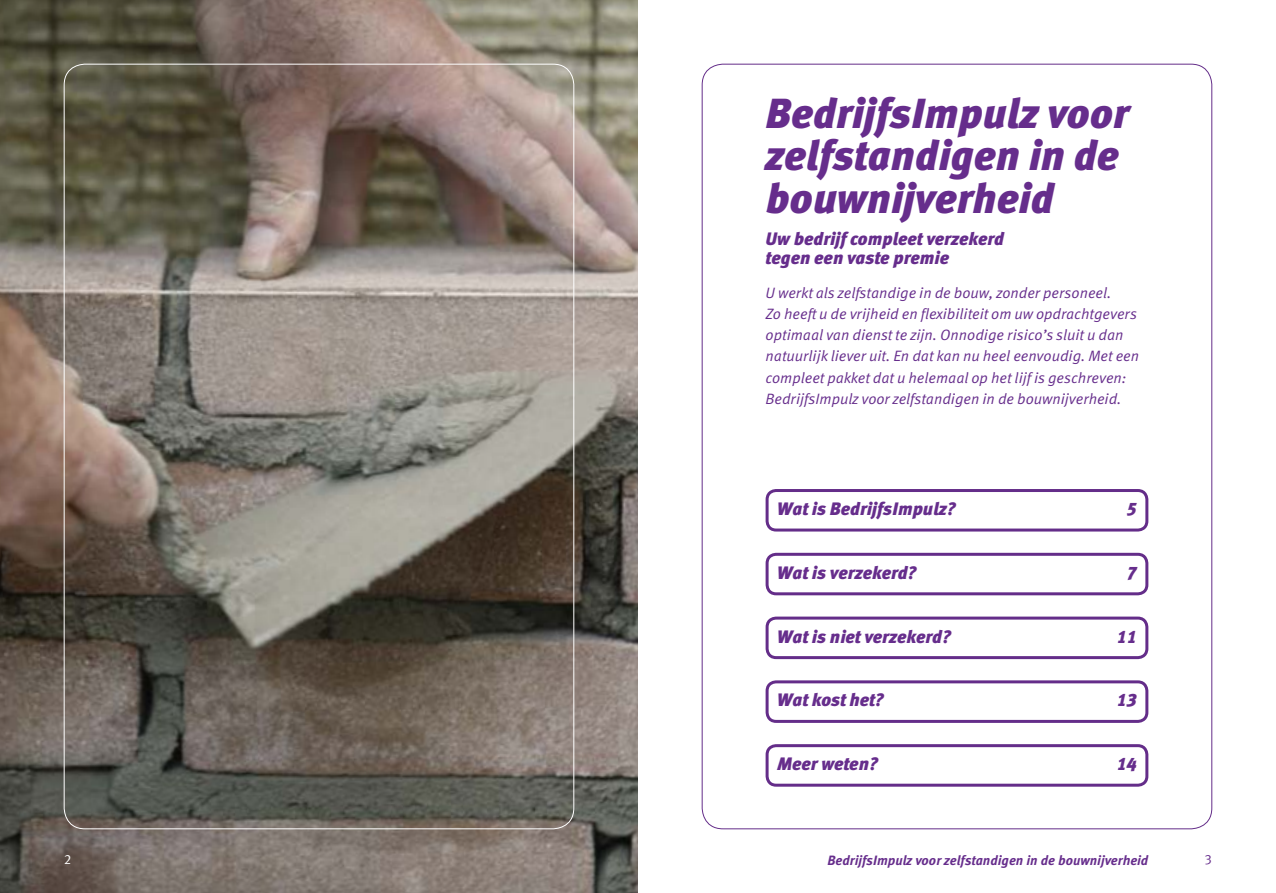
<style>
.page{position:relative;width:1276px;height:893px;background:#fff}
.page>*{position:absolute;margin:0;border:0;box-sizing:border-box;transform-origin:0 0}
.t1{font:italic 900 42px/42.5px "Meta OT";color:#662d8c}
.t2{font:italic 900 18px/19.5px "Meta OT";color:#662d8c}
.t3{font:15px/21.3px "Meta OT Norm Ita";color:#662d8c}
.t4{font:italic 700 13.5px "Meta OT";color:#662d8c}
.t5{font:13.5px "Meta OT Norm";color:#fff}
.t6{font:13.5px "Meta OT Norm";color:#662d8c}
</style>
<div class="page">
<div style="left:765px;top:553px;width:383px;height:42px;border:3px solid #642d89;border-radius:9px"></div>
<div style="left:765px;top:617px;width:383px;height:42px;border:3px solid #642d89;border-radius:9px"></div>
<div style="left:765px;top:680px;width:383px;height:43px;border:3px solid #642d89;border-radius:9px"></div>
<div style="left:765px;top:744px;width:383px;height:43px;border:3px solid #642d89;border-radius:9px"></div>
<div style="left:765px;top:489px;width:383px;height:42px;border:3px solid #642d89;border-radius:9px"></div>
<img style="left:0;top:0;width:638px;height:893px">
<h1 class="t1" style="left:765px;top:94px;width:365px">BedrijfsImpulz voor zelfstandigen in de bouwnijverheid</h1>
<p class="t2" style="left:765px;top:230px;width:240px">Uw bedrijf compleet verzekerd tegen een vaste premie</p>
<p class="t3" style="left:765px;top:282px;width:375px">U werkt als zelfstandige in de bouw, zonder personeel.<br>Zo heeft u de vrijheid en flexibiliteit om uw opdrachtgevers optimaal van dienst te zijn. Onnodige risico’s sluit u dan natuurlijk liever uit. En dat kan nu heel eenvoudig. Met een compleet pakket dat u helemaal op het lijf is geschreven:<br>BedrijfsImpulz voor zelfstandigen in de bouwnijverheid.</p>
<p class="t2" style="left:777px;top:500px;width:180px">Wat is BedrijfsImpulz?</p>
<p class="t2" style="left:1126px;top:500px;width:12px">5</p>
<p class="t2" style="left:777px;top:564px;width:141px">Wat is verzekerd?</p>
<p class="t2" style="left:1126px;top:564px;width:12px">7</p>
<p class="t2" style="left:777px;top:627px;width:175px">Wat is niet verzekerd?</p>
<p class="t2" style="left:1116px;top:627px;width:22px">11</p>
<p class="t2" style="left:777px;top:691px;width:108px">Wat kost het?</p>
<p class="t2" style="left:1116px;top:691px;width:22px">13</p>
<p class="t2" style="left:777px;top:755px;width:102px">Meer weten?</p>
<p class="t2" style="left:1116px;top:755px;width:22px">14</p>
<p class="t5" style="left:64px;top:852px;width:9px">2</p>
<p class="t4" style="left:827px;top:852px;width:322px">BedrijfsImpulz voor zelfstandigen in de bouwnijverheid</p>
<p class="t6" style="left:1204px;top:852px;width:9px">3</p>
</div>
